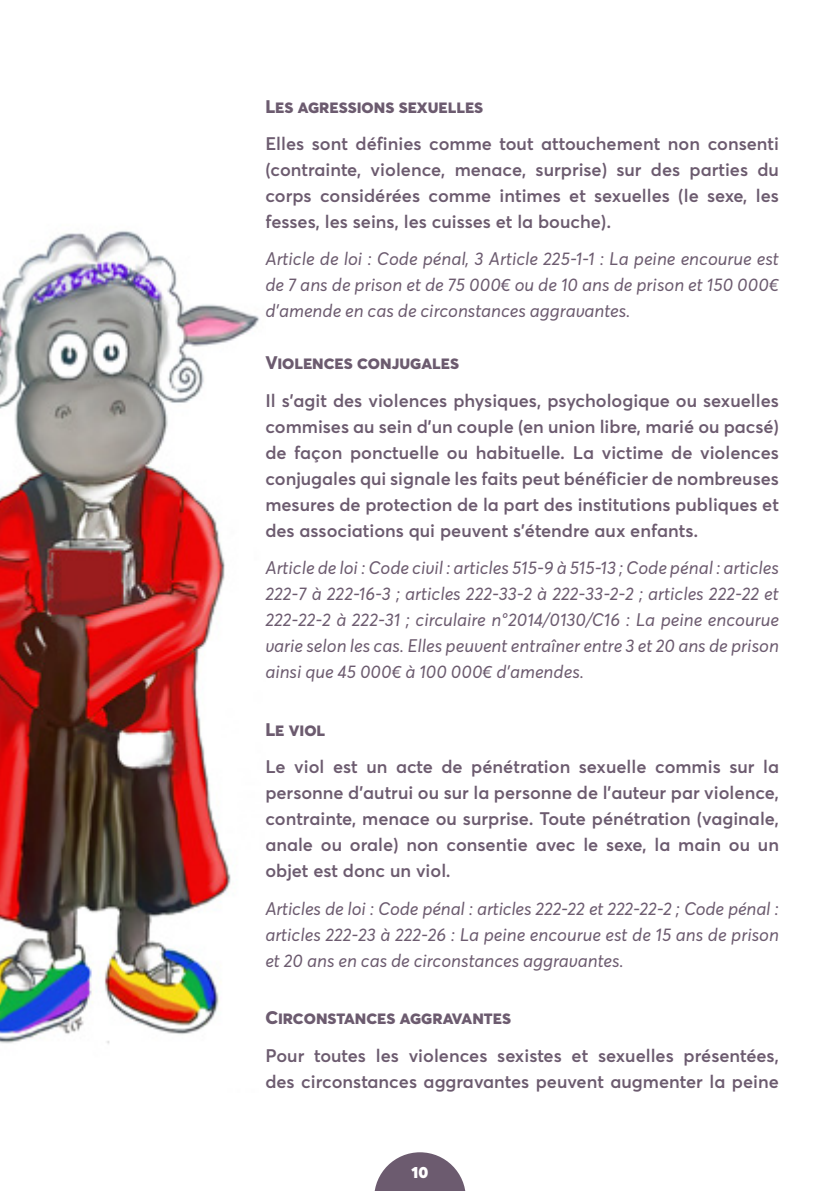
<style>
.page{position:relative;width:840px;height:1191px;background:#fff}
.page>*{position:absolute;margin:0;border:0;box-sizing:border-box;transform-origin:0 0}
.t1{font:600 18px/26px "Averta";color:#6c5b6f;text-align:justify}
.t2{font:italic 18px/26px "Averta";color:#6c5b6f;text-align:justify}
.t3{font:800 18px "Averta";color:#6c5b6f}
.t4{font:900 16px "Averta";color:#fff}
</style>
<div class="page">
<svg style="left:374px;top:1152px;width:91px;height:39px"></svg>
<img style="left:0;top:231px;width:260px;height:813px">
<p class="t3" style="left:265px;top:95px;width:219px">Les agressions sexuelles</p>
<p class="t1" style="left:265px;top:130px;width:515px">Elles sont définies comme tout attouchement non consenti (contrainte, violence, menace, surprise) sur des parties du corps considérées comme intimes et sexuelles (le sexe, les fesses, les seins, les cuisses et la bouche).</p>
<p class="t2" style="left:265px;top:247px;width:515px">Article de loi : Code pénal, 3 Article 225-1-1 : La peine encourue est de 7 ans de prison et de 75 000€ ou de 10 ans de prison et 150 000€ d’amende en cas de circonstances aggravantes.</p>
<p class="t3" style="left:265px;top:351px;width:195px">Violences conjugales</p>
<p class="t1" style="left:265px;top:387px;width:515px">Il s’agit des violences physiques, psychologique ou sexuelles commises au sein d’un couple (en union libre, marié ou pacsé) de façon ponctuelle ou habituelle. La victime de violences conjugales qui signale les faits peut bénéficier de nombreuses mesures de protection de la part des institutions publiques et des associations qui peuvent s’étendre aux enfants.</p>
<p class="t2" style="left:265px;top:555px;width:515px">Article de loi : Code civil : articles 515-9 à 515-13 ; Code pénal : articles 222-7 à 222-16-3 ; articles 222-33-2 à 222-33-2-2 ; articles 222-22 et 222-22-2 à 222-31 ; circulaire n°2014/0130/C16 : La peine encourue varie selon les cas. Elles peuvent entraîner entre 3 et 20 ans de prison ainsi que 45 000€ à 100 000€ d’amendes.</p>
<p class="t3" style="left:265px;top:718px;width:61px">Le viol</p>
<p class="t1" style="left:265px;top:754px;width:515px">Le viol est un acte de pénétration sexuelle commis sur la personne d’autrui ou sur la personne de l’auteur par violence, contrainte, menace ou surprise. Toute pénétration (vaginale, anale ou orale) non consentie avec le sexe, la main ou un objet est donc un viol.</p>
<p class="t2" style="left:265px;top:896px;width:515px">Articles de loi : Code pénal : articles 222-22 et 222-22-2 ; Code pénal : articles 222-23 à 222-26 : La peine encourue est de 15 ans de prison et 20 ans en cas de circonstances aggravantes.</p>
<p class="t3" style="left:265px;top:1006px;width:247px">Circonstances aggravantes</p>
<p class="t1" style="left:265px;top:1042px;width:515px">Pour toutes les violences sexistes et sexuelles présentées, des circonstances aggravantes peuvent augmenter la peine</p>
<p class="t4" style="left:411px;top:1162px;width:18px">10</p>
</div>
